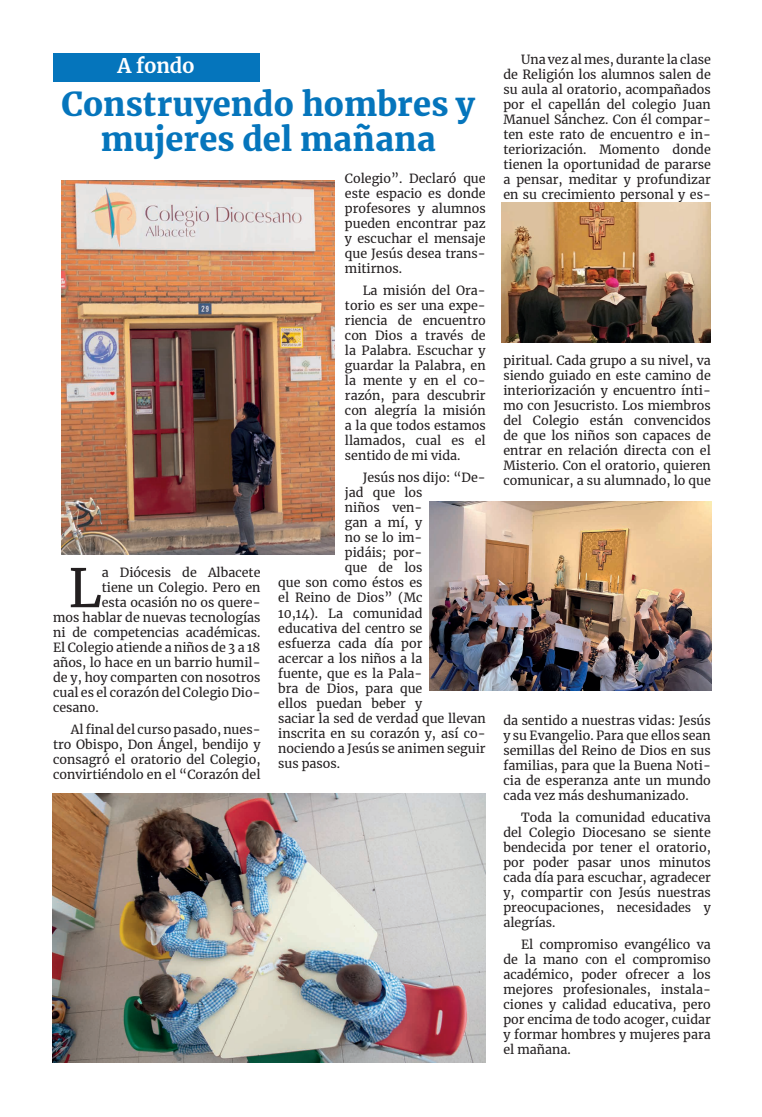
<style>
.page{position:relative;width:762px;height:1117px;background:#fff}
.page>*{position:absolute;margin:0;border:0;box-sizing:border-box;transform-origin:0 0}
.t1{font:52.88px "Merriweather";color:#231f20}
.t2{font:900 32.5px/35px "Merriweather";color:#0575bc;text-align:center}
.t3{font:700 20px "Merriweather";letter-spacing:-.01em;color:#fff}
.t4{font:12.5px/15px "Merriweather";color:#231f20;text-align:justify}
</style>
<div class="page">
<div style="left:53px;top:53px;width:206px;height:29px;background:#0575bc"></div>
<img style="left:61px;top:180px;width:273px;height:374px">
<img style="left:52px;top:793px;width:434px;height:269px">
<img style="left:502px;top:202px;width:209px;height:141px">
<img style="left:429px;top:501px;width:282px;height:189px">
<h3 class="t3" style="left:117px;top:52px;width:79px">A fondo</h3>
<h2 class="t2" style="left:61px;top:86px;width:415px">Construyendo hombres y mujeres del mañana</h2>
<h1 class="t1" style="left:68px;top:551px;width:35px">L</h1>
<p class="t4" style="left:102px;top:564px;width:160px">a Diócesis de Albacete</p>
<p class="t4" style="left:102px;top:579px;width:160px">tiene un Colegio. Pero en</p>
<p class="t4" style="left:102px;top:594px;width:160px">esta ocasión no os quere-</p>
<p class="t4" style="left:53px;top:609px;width:209px">mos hablar de nuevas tecnologías</p>
<p class="t4" style="left:53px;top:624px;width:209px">ni de competencias académicas.</p>
<p class="t4" style="left:53px;top:639px;width:209px">El Colegio atiende a niños de 3 a 18</p>
<p class="t4" style="left:53px;top:654px;width:209px">años, lo hace en un barrio humil-</p>
<p class="t4" style="left:53px;top:669px;width:209px">de y, hoy comparten con nosotros</p>
<p class="t4" style="left:53px;top:684px;width:209px">cual es el corazón del Colegio Dio-</p>
<p class="t4" style="left:53px;top:699px;width:47px">cesano.</p>
<p class="t4" style="left:53px;top:721px;width:209px;text-indent:18px">Al final del curso pasado, nues&shy;tro Obispo, Don Ángel, bendijo y consagró el oratorio del Colegio, convirtiéndolo en el “Corazón del</p>
<p class="t4" style="left:345px;top:170px;width:142px">Colegio”. Declaró que este espacio es donde profesores y alumnos pueden encontrar paz y escuchar el mensaje que Jesús desea trans&shy;mitirnos.</p>
<p class="t4" style="left:345px;top:283px;width:142px;text-indent:18px">La misión del Ora&shy;torio es ser una expe&shy;riencia de encuentro con Dios a través de la Palabra. Escuchar y guardar la Palabra, en la mente y en el co&shy;razón, para descubrir con alegría la misión a la que todos estamos llamados, cual es el sentido de mi vida.</p>
<p class="t4" style="left:363px;top:470px;width:124px">Jesús nos dijo: “De-</p>
<p class="t4" style="left:345px;top:485px;width:79px">jad que los</p>
<p class="t4" style="left:345px;top:500px;width:79px">niños ven-</p>
<p class="t4" style="left:345px;top:515px;width:79px">gan a mí, y</p>
<p class="t4" style="left:345px;top:530px;width:79px">no se lo im-</p>
<p class="t4" style="left:345px;top:545px;width:79px">pidáis; por-</p>
<p class="t4" style="left:345px;top:560px;width:79px">que de los</p>
<p class="t4" style="left:278px;top:575px;width:146px">que son como éstos es</p>
<p class="t4" style="left:278px;top:590px;width:146px">el Reino de Dios” (Mc</p>
<p class="t4" style="left:278px;top:605px;width:146px">10,14). La comunidad</p>
<p class="t4" style="left:278px;top:620px;width:146px">educativa del centro se</p>
<p class="t4" style="left:278px;top:635px;width:146px">esfuerza cada día por</p>
<p class="t4" style="left:278px;top:650px;width:146px">acercar a los niños a la</p>
<p class="t4" style="left:278px;top:665px;width:146px">fuente, que es la Pala-</p>
<p class="t4" style="left:278px;top:680px;width:146px">bra de Dios, para que</p>
<p class="t4" style="left:278px;top:695px;width:146px">ellos puedan beber y</p>
<p class="t4" style="left:278px;top:710px;width:209px">saciar la sed de verdad que llevan</p>
<p class="t4" style="left:278px;top:725px;width:209px">inscrita en su corazón y, así co-</p>
<p class="t4" style="left:278px;top:740px;width:209px">nociendo a Jesús se animen seguir</p>
<p class="t4" style="left:278px;top:755px;width:63px">sus pasos.</p>
<p class="t4" style="left:503px;top:52px;width:209px;text-indent:18px">Una vez al mes, durante la clase de Religión los alumnos salen de su aula al oratorio, acompañados por el capellán del colegio Juan Manuel Sánchez. Con él compar&shy;ten este rato de encuentro e in&shy;teriorización. Momento donde tienen la oportunidad de pararse a pensar, meditar y profundizar en su crecimiento personal y es-</p>
<p class="t4" style="left:503px;top:352px;width:209px">piritual. Cada grupo a su nivel, va siendo guiado en este camino de interiorización y encuentro ínti&shy;mo con Jesucristo. Los miembros del Colegio están convencidos de que los niños son capaces de entrar en relación directa con el Misterio. Con el oratorio, quieren comunicar, a su alumnado, lo que</p>
<p class="t4" style="left:503px;top:712px;width:209px">da sentido a nuestras vidas: Jesús y su Evangelio. Para que ellos sean semillas del Reino de Dios en sus familias, para que la Buena Noti&shy;cia de esperanza ante un mundo cada vez más deshumanizado.</p>
<p class="t4" style="left:503px;top:809px;width:209px;text-indent:18px">Toda la comunidad educativa del Colegio Diocesano se siente bendecida por tener el oratorio, por poder pasar unos minutos cada día para escuchar, agradecer y, compartir con Jesús nuestras preocupaciones, necesidades y alegrías.</p>
<p class="t4" style="left:503px;top:936px;width:209px;text-indent:18px">El compromiso evangélico va de la mano con el compromiso académico, poder ofrecer a los mejores profesionales, instala&shy;ciones y calidad educativa, pero por encima de todo acoger, cuidar y formar hombres y mujeres para el mañana.</p>
</div>
